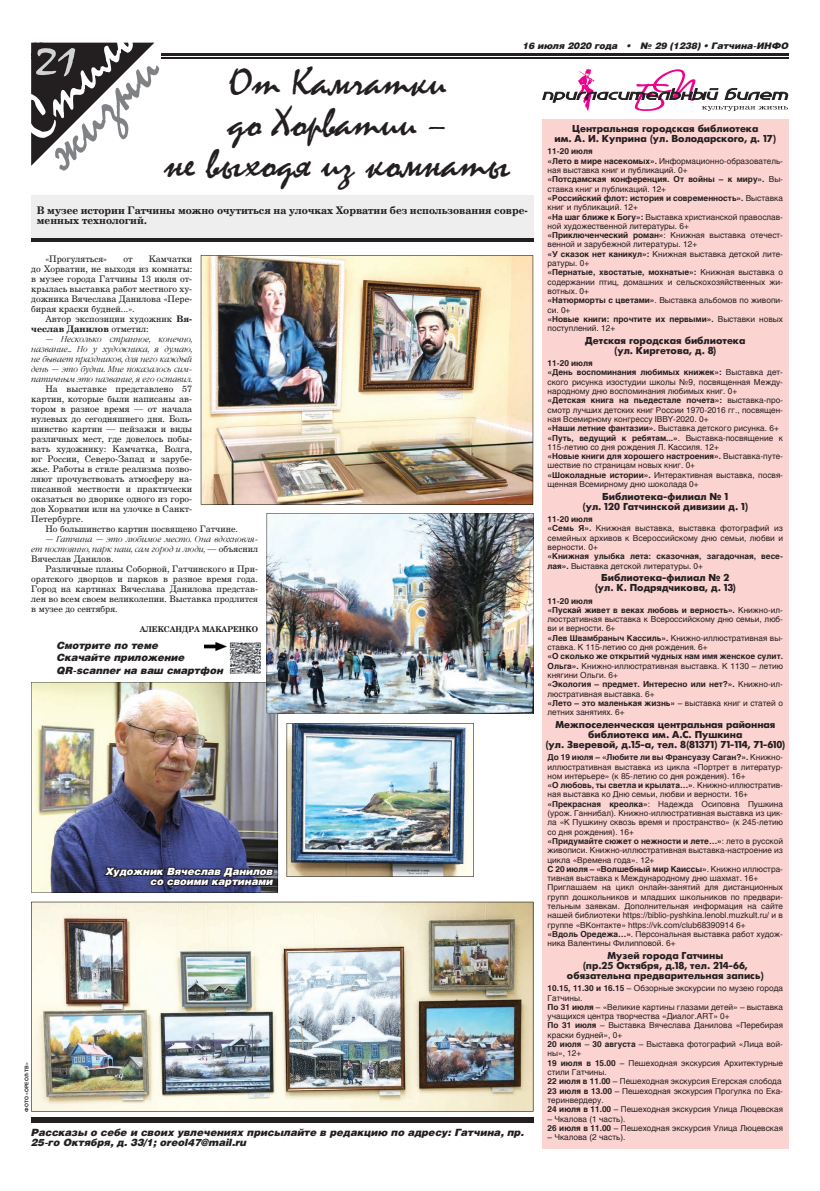
<style>
.page{position:relative;width:820px;height:1191px;background:#fff}
.page>*{position:absolute;margin:0;border:0;box-sizing:border-box;transform-origin:0 0}
.t1{font:40.9px/40.9px "Mistral";color:#231f20;text-align:center;scale:1.1 1}
.t2{font:39.9px "Mistral";color:#d1d2d4;scale:1.31 1}
.t3{font:700 12px "Helios";color:#231f20}
.t4{font:700 10.5px/10.5px "Handbook New 95";color:#231f20}
.t5{font:10px/10px "Gatchina X";color:#231f20;text-align:center}
.t6{font:italic 900 10px/12.4px "Helios";color:#231f20}
.t7{font:italic 900 10px/10px "Helios";color:#fff;text-align:right}
.t8{font:9px/10px "Handbook New";color:#231f20;text-align:justify}
.t9{font:italic 9px/10px "Handbook New";color:#231f20;text-align:justify}
.t10{font:italic 900 9px "Helios";color:#231f20}
.t11{font:8.2px/9.3px "Helios";color:#231f20}
.t12{font:700 8.2px/9.3px "Helios";color:#231f20}
.t13{font:700 8px "Handbook New 95";color:#231f20}
.t14{font:700 5px "Helios";color:#231f20}
.s1{font-weight:700}
.s2{font-weight:400}
.s3{font-style:normal}
</style>
<div class="page">
<hr style="left:31px;top:54px;width:757px;height:2px;background:#231f20">
<hr style="left:31px;top:57px;width:757px;height:1px;background:#231f20">
<div style="left:541px;top:119px;width:247px;height:1029px;background:#fbd3d1"></div>
<svg style="left:542px;top:69px;width:245px;height:42px"></svg>
<div style="left:31px;top:1117px;width:502px;height:6px;background:#231f20"></div>
<div style="left:47px;top:42px;width:114px;height:34px;background:#fff"></div>
<svg style="left:31px;top:43px;width:128px;height:128px"></svg>
<div style="left:31px;top:196px;width:502px;height:42px;background:#eeeeef"></div>
<hr style="left:31px;top:238px;width:502px;height:2px;background:#231f20">
<hr style="left:31px;top:241px;width:502px;height:1px;background:#231f20">
<img style="left:201px;top:255px;width:332px;height:249px">
<img style="left:31px;top:901px;width:502px;height:210px">
<img style="left:31px;top:682px;width:247px;height:211px">
<img style="left:286px;top:723px;width:187px;height:154px">
<img style="left:266px;top:513px;width:267px;height:200px">
<img style="left:229px;top:641px;width:32px;height:32px">
<img style="left:204px;top:642px;width:23px;height:9px">
<svg style="left:101px;top:827px;width:174px;height:76px;background:#54587d"></svg>
<h3 class="t3" style="left:774px;top:40px;width:15px">21</h3>
<p class="t10" style="left:522px;top:41px;width:267px">16 июля 2020 года • № 29 (1238) • Гатчина-ИНФО</p>
<h2 class="t2" style="left:36px;top:36px;width:35px">21</h2>
<h1 class="t1" style="left:165px;top:62px;width:315px">От Камчатки<br>до Хорватии –<br>не выходя из комнаты</h1>
<p class="t5" style="left:554px;top:124px;width:223px">Центральная городская библиотека<br>им. А. И. Куприна (ул. Володарского, д. 17)</p>
<p class="t11" style="left:547px;top:147px;width:237px"><span class="s1">11-20 июля<br>«Лето в мире насекомых».</span> Информационно-образователь&shy;ная выставка книг и публикаций. 0+<br><span class="s1">«Потсдамская конференция. От войны – к миру».</span> Вы&shy;ставка книг и публикаций. 12+<br><span class="s1">«Российский флот: история и современность».</span> Выставка книг и публикаций. 12+<br><span class="s1">«На шаг ближе к Богу»:</span> Выставка христианской православ&shy;ной художественной литературы. 6+<br><span class="s1">«Приключенческий роман»</span>: Книжная выставка отечест&shy;венной и зарубежной литературы. 12+<br><span class="s1">«У сказок нет каникул»:</span> Книжная выставка детской лите&shy;ратуры. 0+<br><span class="s1">«Пернатые, хвостатые, мохнатые»:</span> Книжная выставка о содержании птиц, домашних и сельскохозяйственных жи&shy;вотных. 0+<br><span class="s1">«Натюрморты с цветами»</span>. Выставка альбомов по живопи&shy;си. 0+<br><span class="s1">«Новые книги: прочтите их первыми».</span> Выставки новых поступлений. 12+</p>
<p class="t5" style="left:585px;top:336px;width:161px">Детская городская библиотека (ул. Киргетова, д. 8)</p>
<p class="t11" style="left:547px;top:358px;width:237px"><span class="s1">11-20 июля<br>«День воспоминания любимых книжек»:</span> Выставка дет&shy;ского рисунка изостудии школы №9, посвященная Между&shy;народному дню воспоминания любимых книг. 0+<br><span class="s1">«Детская книга на пьедестале почета»:</span> выставка-про&shy;смотр лучших детских книг России 1970-2016 гг., посвящен&shy;ная Всемирному конгрессу IBBY-2020. 0+<br><span class="s1">«Наши летние фантазии».</span> Выставка детского рисунка. 6+ <span class="s1">«Путь, ведущий к ребятам...»</span>. Выставка-посвящение к 115-летию со дня рождения Л. Кассиля. 12+<br><span class="s1">«Новые книги для хорошего настроения».</span> Выставка-путе&shy;шествие по страницам новых книг. 0+<br><span class="s1">«Шоколадные истории».</span> Интерактивная выставка, посвя&shy;щенная Всемирному дню шоколада 0+</p>
<p class="t5" style="left:582px;top:492px;width:167px">Библиотека-филиал № 1<br>(ул. 120 Гатчинской дивизии д. 1)</p>
<p class="t11" style="left:547px;top:514px;width:237px"><span class="s1">11-20 июля<br>«Семь Я».</span> Книжная выставка, выставка фотографий из семейных архивов к Всероссийскому дню семьи, любви и верности. 0+</p>
<p class="t12" style="left:547px;top:552px;width:237px">«Книжная улыбка лета: сказочная, загадочная, весе&shy;лая». <span class="s2">Выставка детской литературы. 0+</span></p>
<p class="t5" style="left:594px;top:573px;width:143px">Библиотека-филиал № 2 (ул. К. Подрядчикова, д. 13)</p>
<p class="t11" style="left:547px;top:596px;width:237px"><span class="s1">11-20 июля<br>«Пускай живет в веках любовь и верность».</span> Книжно-ил&shy;люстративная выставка к Всероссийскому дню семьи, люб&shy;ви и верности. 6+<br><span class="s1">«Лев Швамбраныч Кассиль».</span> Книжно-иллюстративная вы&shy;ставка. К 115-летию со дня рождения. 6+</p>
<p class="t11" style="left:547px;top:652px;width:237px"><span class="s1">«О сколько же открытий чудных нам имя женское сулит.<br>Ольга».</span> Книжно-иллюстративная выставка. К 1130 – летию княгини Ольги. 6+<br><span class="s1">«Экология – предмет. Интересно или нет?».</span> Книжно-ил&shy;люстративная выставка. 6+<br><span class="s1">«Лето – это маленькая жизнь»</span> – выставка книг и статей о летних занятиях. 6+</p>
<p class="t5" style="left:545px;top:720px;width:241px">Межпоселенческая центральная районная библиотека им. А.С. Пушкина<br>(ул. Зверевой, д.15-а, тел. 8(81371) 71-114, 71-610)</p>
<p class="t11" style="left:547px;top:752px;width:237px"><span class="s1">До 19 июля – «Любите ли вы Франсуазу Саган?».</span> Книжно&shy;иллюстративная выставка из цикла «Портрет в литератур&shy;ном интерьере» (к 85-летию со дня рождения). 16+<br><span class="s1">«О любовь, ты светла и крылата…»</span>. Книжно-иллюстратив&shy;ная выставка ко Дню семьи, любви и верности. 16+ <span class="s1">«Прекрасная креолка»</span>: Надежда Осиповна Пушкина (урож. Ганнибал). Книжно-иллюстративная выставка из цик&shy;ла «К Пушкину сквозь время и пространство» (к 245-летию со дня рождения). 16+<br><span class="s1">«Придумайте сюжет о нежности и лете…»</span>: лето в русской живописи. Книжно-иллюстративная выставка-настроение из цикла «Времена года». 12+<br><span class="s1">С 20 июля – «Волшебный мир Каиссы»</span>. Книжно иллюстра&shy;тивная выставка к Международному дню шахмат. 16+ Приглашаем на цикл онлайн-занятий для дистанционных групп дошкольников и младших школьников по предвари&shy;тельным заявкам. Дополнительная информация на сайте нашей библиотеки https://biblio-pyshkina.lenobl.muzkult.ru/ и в группе «ВКонтакте» https://vk.com/club68390914 6+<br><span class="s1">«Вдоль Оредежа…»</span>. Персональная выставка работ худож&shy;ника Валентины Филипповой. 6+</p>
<p class="t5" style="left:566px;top:951px;width:198px">Музей города Гатчины<br>(пр.25 Октября, д.18, тел. 214-66, обязательна предварительная запись)</p>
<p class="t11" style="left:547px;top:983px;width:237px"><span class="s1">10.15, 11.30 и 16.15</span> – Обзорные экскурсии по музею города Гатчины.<br><span class="s1">По 31 июля</span> – «Великие картины глазами детей» – выставка учащихся центра творчества «Диалог.ART» 0+<br><span class="s1">По 31 июля</span> – Выставка Вячеслава Данилова «Перебирая краски будней», 0+<br><span class="s1">20 июля</span> – <span class="s1">30 августа</span> – Выставка фотографий «Лица вой&shy;ны», 12+<br><span class="s1">19 июля в 15.00</span> – Пешеходная экскурсия Архитектурные стили Гатчины.<br><span class="s1">22 июля в 11.00</span> – Пешеходная экскурсия Егерская слобода <span class="s1">23 июля в 13.00</span> – Пешеходная экскурсия Прогулка по Ека&shy;теринвердеру.<br><span class="s1">24 июля в 11.00</span> – Пешеходная экскурсия Улица Люцевская</p>
<p class="t11" style="left:547px;top:1113px;width:237px">– Чкалова (1 часть).<br><span class="s1">26 июля в 11.00</span> – Пешеходная экскурсия Улица Люцевская</p>
<p class="t11" style="left:547px;top:1132px;width:79px">– Чкалова (2 часть).</p>
<p class="t4" style="left:37px;top:205px;width:492px">В музее истории Гатчины можно очутиться на улочках Хорватии без использования совре&shy;менных технологий.</p>
<p class="t8" style="left:31px;top:254px;width:162px;text-indent:118px">Камчатки до Хорватии, не выходя из комнаты: в музее города Гатчины 13 июля от&shy;крылась выставка работ местного ху&shy;дожника Вячеслава Данилова «Пере&shy;бирая краски будней...».</p>
<p class="t8" style="left:31px;top:314px;width:162px;text-indent:14px">Автор экспозиции художник <span class="s1">Вя&shy;чеслав Данилов</span> отметил:</p>
<p class="t9" style="left:31px;top:334px;width:162px;text-indent:14px">— Несколько странное, конечно, название… Но у художника, я думаю, не бывает праздников, для него каждый день — это будни. Мне показалось сим&shy;патичным это название, я его оставил.</p>
<p class="t8" style="left:31px;top:384px;width:162px;text-indent:14px">На выставке представлено 57 картин, которые были написаны ав&shy;тором в разное время — от начала нулевых до сегодняшнего дня. Боль&shy;шинство картин — пейзажи и виды различных мест, где довелось побы&shy;вать художнику: Камчатка, Волга, юг России, Северо-Запад и зарубе&shy;жье. Работы в стиле реализма позво&shy;ляют прочувствовать атмосферу на&shy;писанной местности и практически оказаться во дворике одного из горо&shy;дов Хорватии или на улочке в Санкт-Петербурге.</p>
<p class="t8" style="left:45px;top:524px;width:194px">Но большинство картин посвящено Гатчине.</p>
<p class="t9" style="left:31px;top:534px;width:228px;text-indent:14px">— Гатчина — это любимое место. Она вдохновля&shy;ет постоянно, парк наш, сам город и люди, <span class="s3">— объяснил Вячеслав Данилов.</span></p>
<p class="t8" style="left:31px;top:564px;width:228px;text-indent:14px">Различные планы Соборной, Гатчинского и При&shy;оратского дворцов и парков в разное время года.<br>Город на картинах Вячеслава Данилова представ&shy;лен во всем своем великолепии. Выставка продлится в музее до сентября.</p>
<p class="t13" style="left:140px;top:624px;width:120px">АЛЕКСАНДРА МАКАРЕНКО</p>
<p class="t8" style="left:45px;top:254px;width:63px">«Прогуляться»</p>
<p class="t8" style="left:123px;top:254px;width:11px">от</p>
<p class="t6" style="left:57px;top:638px;width:168px">Смотрите по теме<br>Скачайте приложение<br>QR-scanner на ваш смартфон</p>
<p class="t7" style="left:106px;top:866px;width:169px">Художник Вячеслав Данилов со своими картинами</p>
<p class="t14" style="left:24px;top:1111px;width:51px;rotate:-90deg">ФОТО «ОРЕОЛ-ТВ»</p>
<p class="t6" style="left:31px;top:1127px;width:494px;line-height:10px">Рассказы о себе и своих увлечениях присылайте в редакцию по адресу: Гатчина, пр.<br>25-го Октября, д. 33/1; oreol47@mail.ru</p>
</div>
